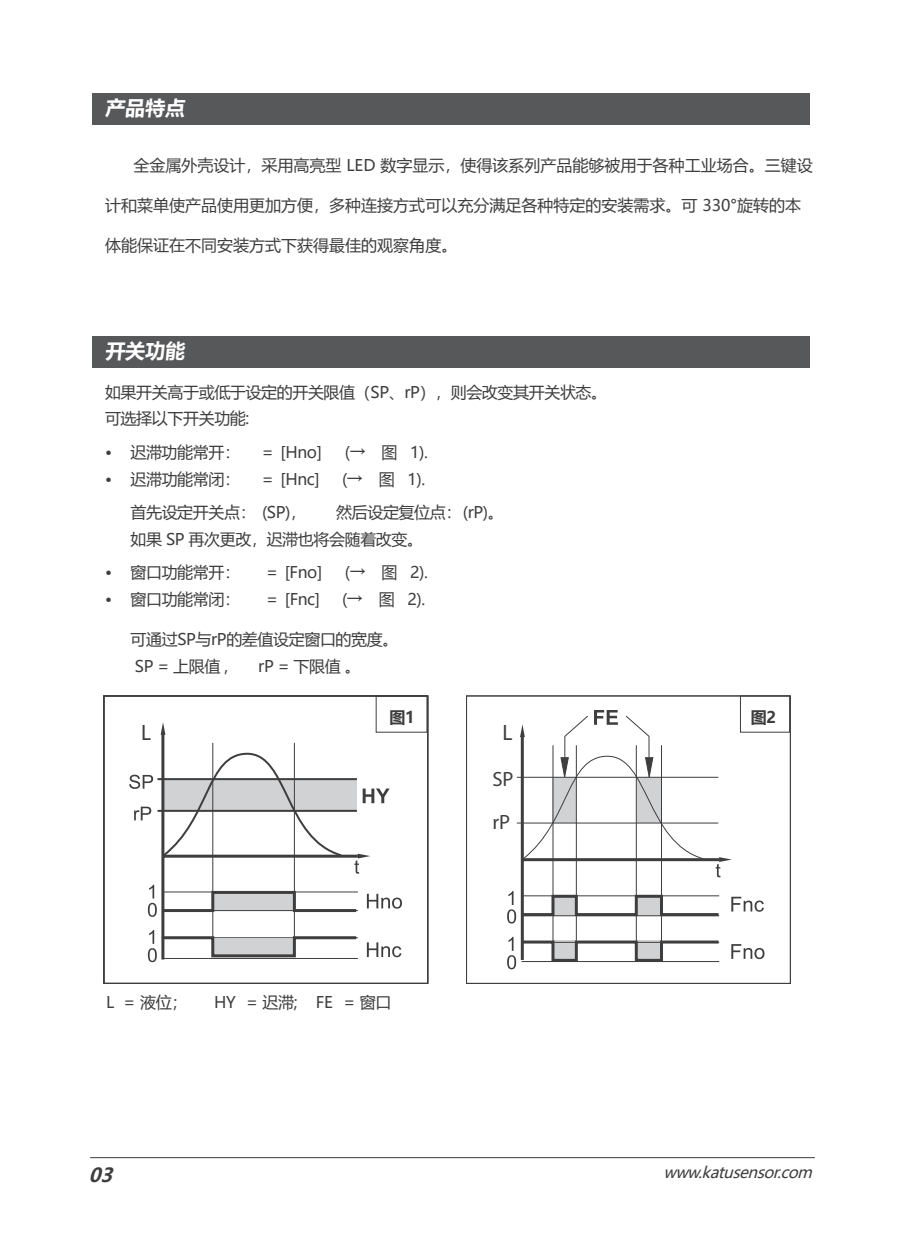
<style>
.page{position:relative;width:908px;height:1248px;background:#fff}
.page>*{position:absolute;margin:0;border:0;box-sizing:border-box;transform-origin:0 0}
.t1{font:20.8px/43.2px "Myriad Pro";color:#3e3e3f}
.t2{font:700 20px "Microsoft Ya Hei";color:#fff}
.t3{font:20px "Microsoft Ya Hei";color:#3e3e3f}
.t4{font:italic 700 19.2px "Microsoft Ya Hei";color:#3e3e3f}
.t5{font:16px/26.8px "Microsoft Ya Hei";letter-spacing:-.025em;color:#3e3e3f}
.t6{font:16px "Microsoft Ya Hei";color:#3e3e3f}
.t7{font:700 16px "Microsoft Ya Hei";color:#3e3e3f}
.t8{font:italic 15.6px "Microsoft Ya Hei";color:#3e3e3f}
</style>
<div class="page">
<div style="left:92px;top:94px;width:717px;height:31px;background:#57585a"></div>
<div style="left:92px;top:336px;width:717px;height:31px;background:#57585a"></div>
<hr style="left:90px;top:1156px;width:724px;height:2px;background:#3e3e3f">
<div style="left:162px;top:779px;width:195px;height:32px;background:#d1d2d4"></div>
<hr style="left:161px;top:733px;width:3px;height:226px;background:#3e3e3f">
<hr style="left:162px;top:854px;width:196px;height:3px;background:#3e3e3f">
<svg style="left:160px;top:722px;width:5px;height:12px"></svg>
<svg style="left:354px;top:853px;width:16px;height:20px"></svg>
<hr style="left:157px;top:778px;width:200px;height:2px;background:#3e3e3f">
<hr style="left:157px;top:809px;width:200px;height:2px;background:#3e3e3f">
<svg style="left:129px;top:774px;width:24px;height:14px"></svg>
<svg style="left:134px;top:806px;width:17px;height:14px"></svg>
<svg style="left:161px;top:751px;width:182px;height:107px"></svg>
<svg style="left:148px;top:929px;width:210px;height:33px"></svg>
<svg style="left:367px;top:893px;width:35px;height:15px"></svg>
<svg style="left:367px;top:942px;width:34px;height:15px"></svg>
<svg style="left:362px;top:788px;width:27px;height:15px"></svg>
<hr style="left:162px;top:957px;width:196px;height:2px;background:#3e3e3f">
<hr style="left:162px;top:936px;width:196px;height:2px;background:#3e3e3f">
<div style="left:103px;top:695px;width:325px;height:288px;border:1px solid #3e3e3f"></div>
<hr style="left:521px;top:858px;width:197px;height:3px;background:#3e3e3f">
<hr style="left:520px;top:736px;width:3px;height:223px;background:#3e3e3f">
<svg style="left:715px;top:857px;width:16px;height:20px"></svg>
<hr style="left:516px;top:822px;width:202px;height:1px;background:#3e3e3f">
<hr style="left:516px;top:776px;width:202px;height:1px;background:#3e3e3f">
<hr style="left:660px;top:745px;width:2px;height:215px;background:#3e3e3f">
<hr style="left:635px;top:745px;width:1px;height:215px;background:#3e3e3f">
<hr style="left:575px;top:745px;width:1px;height:215px;background:#3e3e3f">
<hr style="left:552px;top:745px;width:1px;height:215px;background:#3e3e3f">
<svg style="left:519px;top:710px;width:185px;height:150px"></svg>
<svg style="left:731px;top:944px;width:33px;height:15px"></svg>
<svg style="left:731px;top:896px;width:32px;height:15px"></svg>
<div style="left:466px;top:695px;width:324px;height:288px;border:1px solid #3e3e3f"></div>
<div style="left:375px;top:695px;width:52px;height:37px;border:1px solid #3e3e3f"></div>
<div style="left:739px;top:695px;width:50px;height:37px;border:1px solid #3e3e3f"></div>
<hr style="left:212px;top:742px;width:1px;height:213px;background:#3e3e3f">
<hr style="left:293px;top:742px;width:2px;height:213px;background:#3e3e3f">
<svg style="left:148px;top:884px;width:210px;height:32px"></svg>
<svg style="left:507px;top:891px;width:213px;height:32px"></svg>
<svg style="left:507px;top:936px;width:213px;height:33px"></svg>
<p class="t2" style="left:105px;top:94px;width:84px">产品特点</p>
<p class="t6" style="left:133px;top:155px;width:680px">全金属外壳设计，采用高亮型 LED 数字显示，使得该系列产品能够被用于各种工业场合。三键设</p>
<p class="t6" style="left:105px;top:195px;width:697px">计和菜单使产品使用更加方便，多种连接方式可以充分满足各种特定的安装需求。可 330°旋转的本</p>
<p class="t6" style="left:105px;top:235px;width:353px">体能保证在不同安装方式下获得最佳的观察角度。</p>
<p class="t2" style="left:105px;top:336px;width:84px">开关功能</p>
<p class="t5" style="left:105px;top:378px;width:503px">如果开关高于或低于设定的开关限值（SP、rP），则会改变其开关状态。可选择以下开关功能:</p>
<p class="t5" style="left:105px;top:438px;width:136px">• 迟滞功能常开：</p>
<p class="t5" style="left:262px;top:438px;width:62px">= [Hno]</p>
<p class="t5" style="left:344px;top:438px;width:85px">(→ 图 1).</p>
<p class="t5" style="left:105px;top:465px;width:136px">• 迟滞功能常闭：</p>
<p class="t5" style="left:262px;top:465px;width:59px">= [Hnc]</p>
<p class="t5" style="left:342px;top:465px;width:85px">(→ 图 1).</p>
<p class="t5" style="left:130px;top:498px;width:177px">首先设定开关点： (SP)，</p>
<p class="t5" style="left:130px;top:498px;width:375px;text-indent:206px">然后设定复位点：(rP)。如果 SP 再次更改，迟滞也将会随着改变。</p>
<p class="t5" style="left:105px;top:558px;width:136px">• 窗口功能常开：</p>
<p class="t5" style="left:266px;top:558px;width:58px">= [Fno]</p>
<p class="t5" style="left:344px;top:558px;width:85px">(→ 图 2).</p>
<p class="t5" style="left:105px;top:585px;width:136px">• 窗口功能常闭：</p>
<p class="t5" style="left:266px;top:585px;width:56px">= [Fnc]</p>
<p class="t5" style="left:342px;top:585px;width:85px">(→ 图 2).</p>
<p class="t5" style="left:130px;top:625px;width:269px">可通过SP与rP的差值设定窗口的宽度。<br>SP = 上限值 ,</p>
<p class="t5" style="left:258px;top:652px;width:104px">rP = 下限值 。</p>
<p class="t7" style="left:389px;top:705px;width:27px">图1</p>
<p class="t7" style="left:750px;top:705px;width:27px">图2</p>
<p class="t3" style="left:141px;top:719px;width:12px">L</p>
<p class="t3" style="left:502px;top:719px;width:12px">L</p>
<p class="t5" style="left:106px;top:988px;width:10px">L</p>
<p class="t5" style="left:124px;top:988px;width:65px">= 液位；</p>
<p class="t5" style="left:214px;top:988px;width:179px">HY = 迟滞; FE = 窗口</p>
<h1 class="t1" style="left:492px;top:757px;width:23px">SP rP</h1>
<p class="t4" style="left:89px;top:1161px;width:32px">03</p>
<p class="t8" style="left:663px;top:1161px;width:155px">www.katusensor.com</p>
</div>
